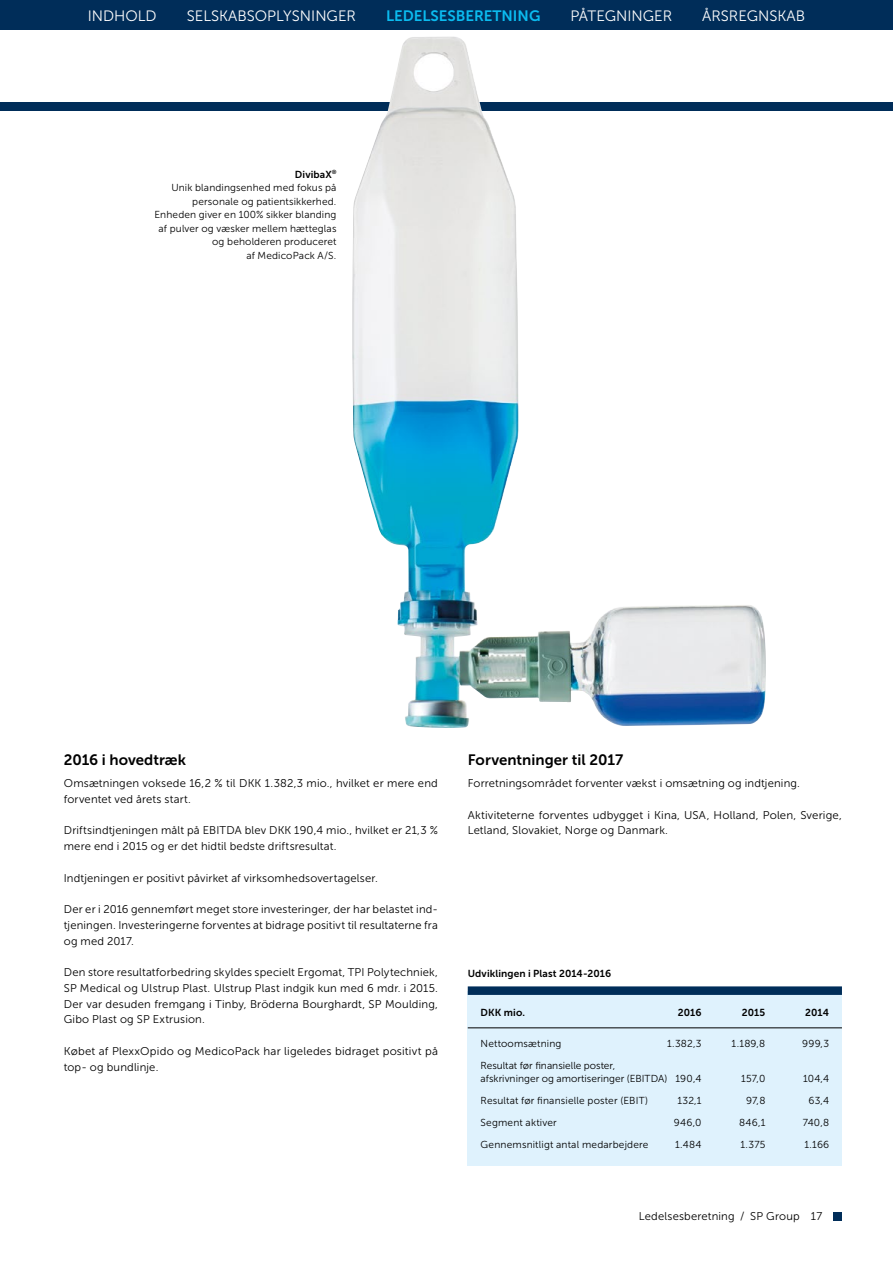
<style>
.page{position:relative;width:893px;height:1263px;background:#fff}
.page>*{position:absolute;margin:0;border:0;box-sizing:border-box;transform-origin:0 0}
.t1{font:15px "Museo Sans 300";color:#fff}
.t2{font:15px "Museo Sans 700";color:#000}
.t3{font:15px "Museo Sans 700";color:#0bbbef}
.t4{font:11.25px/15.8px "Museo Sans 300";letter-spacing:.015em;color:#000}
.t5{font:10.2px/13.5px "Museo Sans 300";letter-spacing:.015em;color:#000}
.t6{font:10.2px "Museo Sans 700";letter-spacing:.01em;color:#000}
</style>
<div class="page">
<div style="left:468px;top:991px;width:374px;height:174px;background:#dff2fd"></div>
<div style="left:0;top:102px;width:893px;height:9px;background:#002d59"></div>
<img style="left:352px;top:36px;width:414px;height:692px">
<div style="left:468px;top:986px;width:374px;height:9px;background:#002d59"></div>
<hr style="left:468px;top:1027px;width:374px;height:1px;background:#000">
<div style="left:833px;top:1212px;width:9px;height:8px;background:#002d59"></div>
<div style="left:0;top:0;width:893px;height:30px;background:#002d59"></div>
<h1 class="t1" style="left:88px;top:7px;width:70px">INDHOLD</h1>
<h1 class="t1" style="left:187px;top:7px;width:171px">SELSKABSOPLYSNINGER</h1>
<h1 class="t3" style="left:386px;top:7px;width:156px">LEDELSESBERETNING</h1>
<h1 class="t1" style="left:570px;top:7px;width:103px">PÅTEGNINGER</h1>
<h1 class="t1" style="left:702px;top:7px;width:105px">ÅRSREGNSKAB</h1>
<p class="t6" style="left:295px;top:168px;width:43px">DivibaX<sup>®</sup></p>
<p class="t5" style="left:154px;top:181px;width:184px;text-align:right">Unik blandingsenhed med fokus på personale og patientsikkerhed.<br>Enheden giver en 100% sikker blanding af pulver og væsker mellem hætteglas og beholderen produceret<br>af MedicoPack A/S.</p>
<h1 class="t2" style="left:64px;top:752px;width:124px">2016 i hovedtræk</h1>
<p class="t4" style="left:64px;top:775px;width:376px">Omsætningen voksede 16,2 % til DKK 1.382,3 mio., hvilket er mere end forventet ved årets start.</p>
<p class="t4" style="left:64px;top:823px;width:376px">Driftsindtjeningen målt på EBITDA blev DKK 190,4 mio., hvilket er 21,3 % mere end i 2015 og er det hidtil bedste driftsresultat.</p>
<p class="t4" style="left:64px;top:870px;width:316px">Indtjeningen er positivt påvirket af virksomhedsovertagelser.</p>
<p class="t4" style="left:64px;top:901px;width:376px;text-align:justify">Der er i 2016 gennemført meget store investeringer, der har belastet ind&shy;tjeningen. Investeringerne forventes at bidrage positivt til resultaterne fra og med 2017.</p>
<p class="t4" style="left:64px;top:964px;width:376px;text-align:justify">Den store resultatforbedring skyldes specielt Ergomat, TPI Polytechniek, SP Medical og Ulstrup Plast. Ulstrup Plast indgik kun med 6 mdr. i 2015.<br>Der var desuden fremgang i Tinby, Bröderna Bourghardt, SP Moulding, Gibo Plast og SP Extrusion.</p>
<p class="t4" style="left:64px;top:1043px;width:376px">Købet af PlexxOpido og MedicoPack har ligeledes bidraget positivt på top- og bundlinje.</p>
<h1 class="t2" style="left:468px;top:752px;width:157px">Forventninger til 2017</h1>
<p class="t4" style="left:468px;top:775px;width:334px">Forretningsområdet forventer vækst i omsætning og indtjening.</p>
<p class="t4" style="left:468px;top:807px;width:376px">Aktiviteterne forventes udbygget i Kina, USA, Holland, Polen, Sverige,<br>Letland, Slovakiet, Norge og Danmark.</p>
<p class="t6" style="left:468px;top:968px;width:145px">Udviklingen i Plast 2014-2016</p>
<p class="t6" style="left:480px;top:1007px;width:46px">DKK mio.</p>
<p class="t6" style="left:678px;top:1007px;width:25px">2016</p>
<p class="t6" style="left:742px;top:1007px;width:25px">2015</p>
<p class="t6" style="left:805px;top:1007px;width:26px">2014</p>
<p class="t5" style="left:480px;top:1036px;width:83px">Nettoomsætning</p>
<p class="t5" style="left:667px;top:1036px;width:36px">1.382,3</p>
<p class="t5" style="left:732px;top:1036px;width:35px">1.189,8</p>
<p class="t5" style="left:802px;top:1036px;width:28px">999,3</p>
<p class="t5" style="left:480px;top:1058px;width:223px">Resultat før finansielle poster,<br>afskrivninger og amortiseringer (EBITDA) 190,4</p>
<p class="t5" style="left:741px;top:1072px;width:26px">157,0</p>
<p class="t5" style="left:803px;top:1072px;width:28px">104,4</p>
<p class="t5" style="left:480px;top:1094px;width:169px">Resultat før finansielle poster (EBIT)</p>
<p class="t5" style="left:677px;top:1094px;width:26px">132,1</p>
<p class="t5" style="left:746px;top:1094px;width:21px">97,8</p>
<p class="t5" style="left:808px;top:1094px;width:22px">63,4</p>
<p class="t5" style="left:480px;top:1116px;width:78px">Segment aktiver</p>
<p class="t5" style="left:674px;top:1116px;width:29px">946,0</p>
<p class="t5" style="left:739px;top:1116px;width:28px">846,1</p>
<p class="t5" style="left:803px;top:1116px;width:28px">740,8</p>
<p class="t5" style="left:480px;top:1138px;width:169px">Gennemsnitligt antal medarbejdere</p>
<p class="t5" style="left:675px;top:1138px;width:28px">1.484</p>
<p class="t5" style="left:740px;top:1138px;width:26px">1.375</p>
<p class="t5" style="left:804px;top:1138px;width:26px">1.166</p>
<p class="t4" style="left:639px;top:1209px;width:185px">Ledelsesberetning / SP Group 17</p>
</div>
